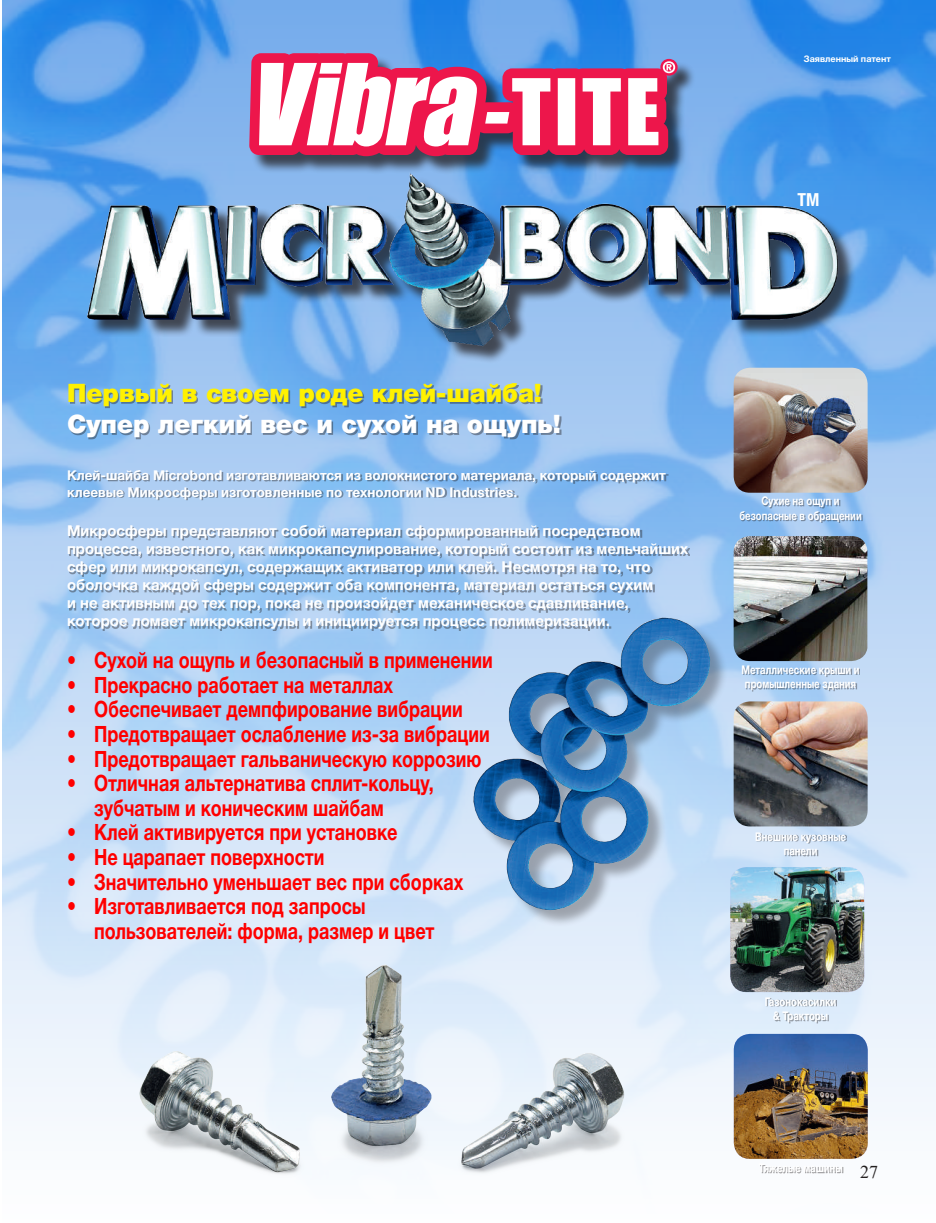
<style>
.page{position:relative;width:936px;height:1223px;background:#fff}
.page>*{position:absolute;margin:0;border:0;box-sizing:border-box;transform-origin:0 0}
.t1{font:900 25.5px "Helvetica Neue Cyr";color:#fff}
.t2{font:900 25.5px "Helvetica Neue Cyr";color:#fff101}
.t3{font:700 22.5px/24.6px "Helvetica Neue Cyr";color:#f00;scale:.8 1}
.t4{font:700 condensed 18px "Helvetica Neue LT Pro";color:#fff}
.t5{font:18px "Times New Roman";color:#231f20}
.t6{font:700 15px/18px "Helvetica Neue Cyr";color:#fff}
.t7{font:700 13.5px/16.2px "Helvetica Neue Cyr";color:#fff}
.t8{font:700 12px/14.4px "Helvetica Neue Cyr";color:#fff;text-align:center;scale:.8 1}
.t9{font:700 9px "Helvetica Neue Cyr";color:#fff}
</style>
<div class="page">
<img style="left:3px;top:0;width:931px;height:1174px">
<img style="left:733px;top:1033px;width:134px;height:125px">
<img style="left:730px;top:866px;width:133px;height:125px">
<img style="left:733px;top:701px;width:134px;height:125px">
<img style="left:733px;top:536px;width:133px;height:125px">
<div style="left:251px;top:56px;width:444px;height:118px;background:#231f20;opacity:.75"></div>
<svg style="left:660px;top:59px;width:17px;height:17px"></svg>
<svg style="left:249px;top:53px;width:425px;height:103px"></svg>
<div style="left:90px;top:176px;width:765px;height:187px;background:#231f20;opacity:.75"></div>
<img style="left:81px;top:162px;width:765px;height:190px">
<img style="left:451px;top:608px;width:281px;height:320px">
<div style="left:740px;top:497px;width:121px;height:26px;background:#231f20;opacity:.4"></div>
<div style="left:743px;top:666px;width:116px;height:25px;background:#231f20;opacity:.4"></div>
<div style="left:756px;top:833px;width:90px;height:23px;background:#231f20;opacity:.4"></div>
<div style="left:766px;top:997px;width:70px;height:25px;background:#231f20;opacity:.4"></div>
<div style="left:759px;top:1164px;width:83px;height:9px;background:#231f20;opacity:.4"></div>
<div style="left:70px;top:385px;width:491px;height:54px;background:#231f20;opacity:.43"></div>
<div style="left:69px;top:472px;width:620px;height:158px;background:#231f20;opacity:.41"></div>
<img style="left:733px;top:367px;width:134px;height:125px">
<img style="left:54px;top:923px;width:650px;height:252px">
<p class="t9" style="left:803px;top:54px;width:88px">Заявленный патент</p>
<p class="t4" style="left:797px;top:188px;width:23px">TM</p>
<h1 class="t2" style="left:67px;top:379px;width:476px">Первый в своем роде клей-шайба!</h1>
<h1 class="t1" style="left:67px;top:409px;width:495px">Супер легкий вес и сухой на ощупь!</h1>
<p class="t7" style="left:67px;top:467px;width:600px">Клей-шайба Microbond изготавливаются из волокнистого материала, который содержит клеевые Микросферы изготовленные по технологии ND Industries.</p>
<p class="t6" style="left:67px;top:522px;width:622px">Микросферы представляют собой материал сформированный посредством процесса, известного, как микрокапсулирование, который состоит из мельчайших сфер или микрокапсул, содержащих активатор или клей. Несмотря на то, что оболочка каждой сферы содержит оба компонента, материал остаться сухим<br>и не активным до тех пор, пока не произойдет механическое сдавливание, которое ломает микрокапсулы и инициируется процесс полимеризации.</p>
<h2 class="t3" style="left:67px;top:648px;width:533px">• Сухой на ощупь и безопасный в применении</h2>
<h2 class="t3" style="left:67px;top:672px;width:409px">• Прекрасно работает на металлах</h2>
<h2 class="t3" style="left:67px;top:697px;width:496px">• Обеспечивает демпфирование вибрации</h2>
<h2 class="t3" style="left:67px;top:721px;width:529px">• Предотвращает ослабление из-за вибрации</h2>
<h2 class="t3" style="left:67px;top:746px;width:519px">• Предотвращает гальваническую коррозию</h2>
<h2 class="t3" style="left:94px;top:771px;width:426px;text-indent:-27px">• Отличная альтернатива сплит-кольцу, зубчатым и коническим шайбам</h2>
<h2 class="t3" style="left:67px;top:820px;width:414px">• Клей активируется при установке</h2>
<h2 class="t3" style="left:67px;top:844px;width:323px">• Не царапает поверхности</h2>
<h2 class="t3" style="left:67px;top:869px;width:496px">• Значительно уменьшает вес при сборках</h2>
<h2 class="t3" style="left:94px;top:893px;width:427px;text-indent:-27px">• Изготавливается под запросы пользователей: форма, размер и цвет</h2>
<p class="t8" style="left:739px;top:494px;width:154px">Сухие на ощуп и безопасные в обращении</p>
<p class="t8" style="left:741px;top:662px;width:149px;text-align:left">Металлические крыши и промышленные здания</p>
<p class="t8" style="left:754px;top:829px;width:115px">Внешние кузовные панели</p>
<p class="t8" style="left:764px;top:993px;width:91px">Газонокасилки &amp; Тракторы</p>
<p class="t8" style="left:758px;top:1160px;width:106px">Тяжелые машины</p>
<p class="t5" style="left:859px;top:1158px;width:19px">27</p>
</div>
